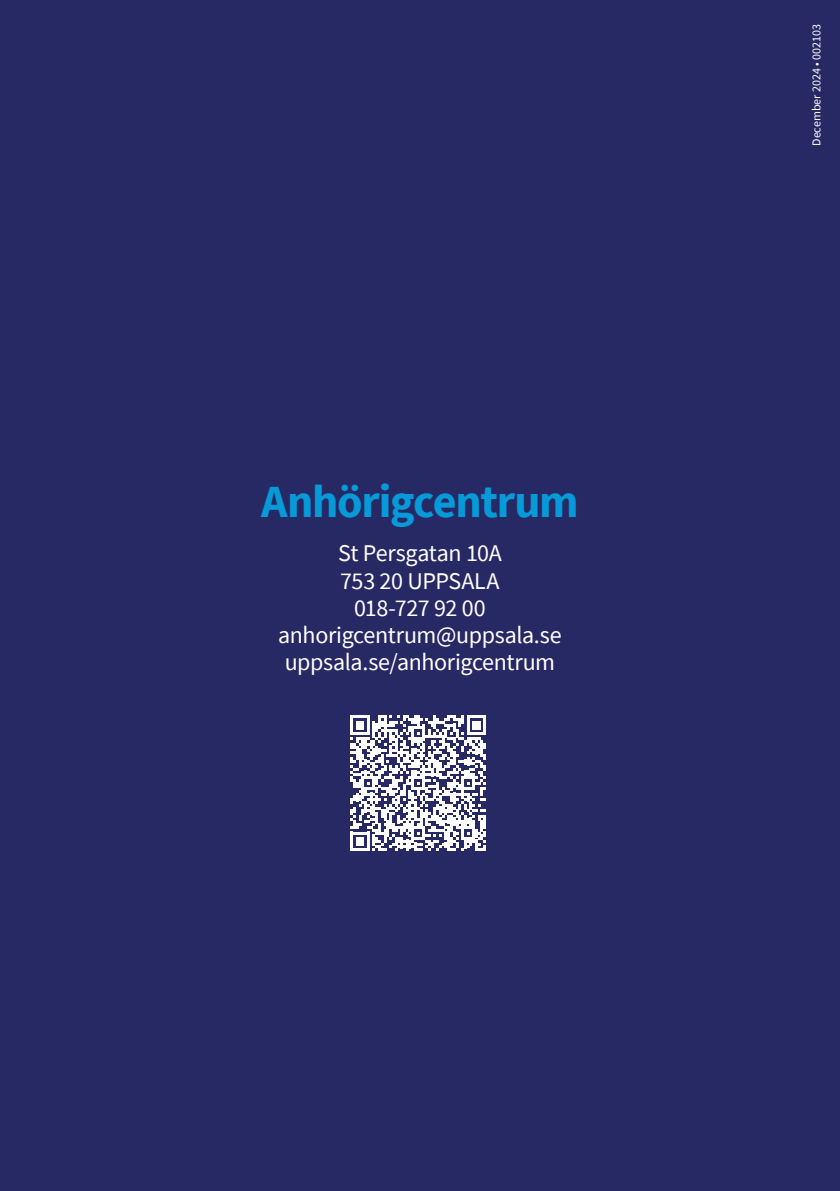
<style>
.page{position:relative;width:840px;height:1191px;background:#fff}
.page>*{position:absolute;margin:0;border:0;box-sizing:border-box;transform-origin:0 0}
.Huvudubrik_23_bold{font:700 46px "Source Sans Pro";letter-spacing:-.025em;color:#069ad9}
.t1{font:24px "Source Sans Pro";letter-spacing:-.015em;color:#fff}
.t2{font:12px "Source Sans Pro";color:#fff}
</style>
<div class="page">
<div style="left:0;top:0;width:839px;height:1191px;background:#272964"></div>
<svg style="left:350px;top:715px;width:136px;height:136px"></svg>
<p class="Huvudubrik_23_bold" style="left:261px;top:471px;width:319px">Anhörigcentrum</p>
<p class="t1" style="left:338px;top:538px;width:165px">St Persgatan 10A</p>
<p class="t1" style="left:340px;top:565px;width:161px">753 20 UPPSALA</p>
<p class="t1" style="left:354px;top:592px;width:133px">018-727 92 00</p>
<p class="t1" style="left:278px;top:619px;width:285px">anhorigcentrum@uppsala.se</p>
<p class="t1" style="left:284px;top:646px;width:272px">uppsala.se/anhorigcentrum</p>
<p class="t2" style="left:808px;top:146px;width:123px;rotate:-90deg">December 2024 • 002103</p>
</div>
